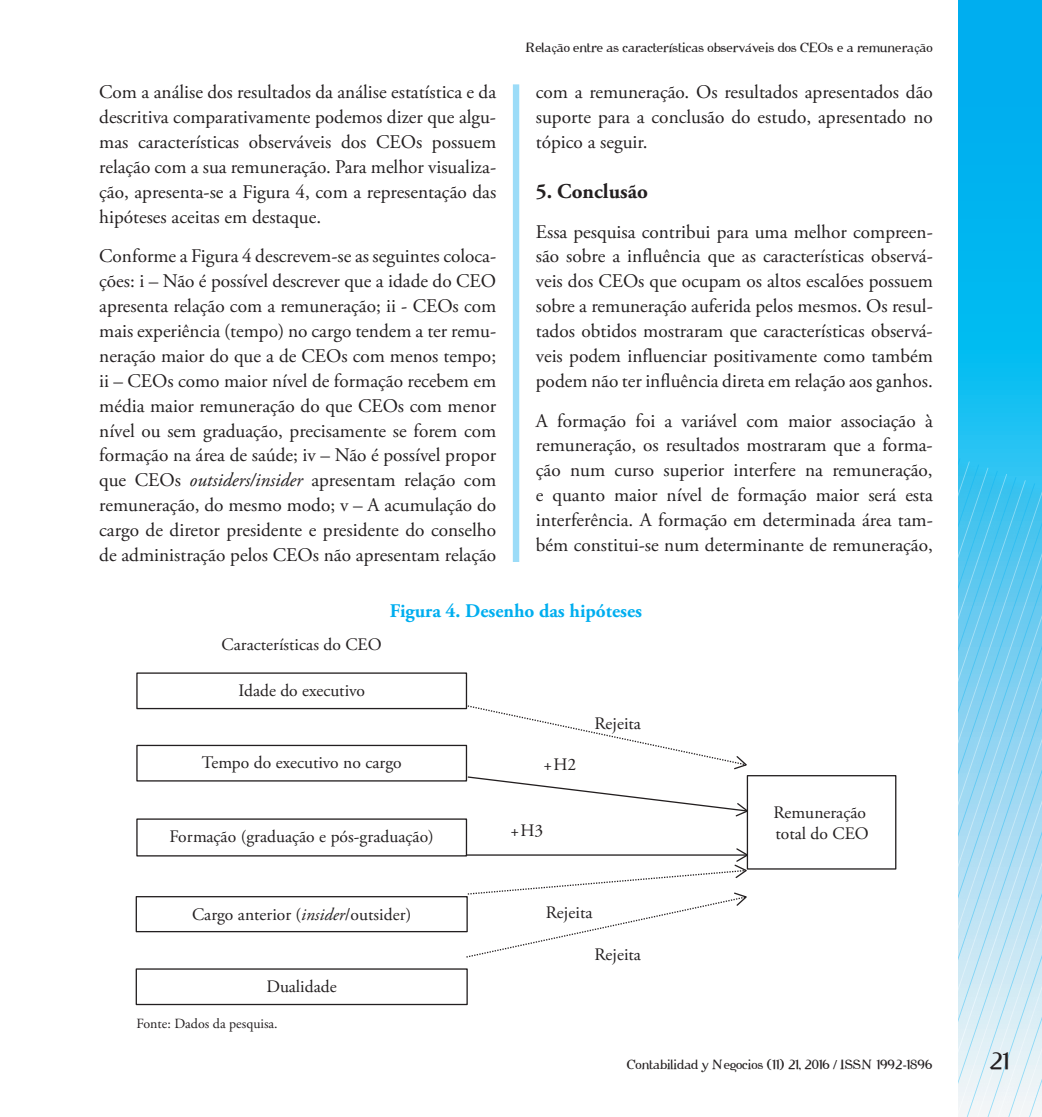
<style>
.page{position:relative;width:1042px;height:1117px;background:#fff}
.page>*{position:absolute;margin:0;border:0;box-sizing:border-box;transform-origin:0 0}
.t1{font:21.88px "Cipher";color:#231f20}
.t2{font:700 21px "Adobe Garamond Pro";color:#231f20}
.t3{font:19.25px/24.8px "Adobe Garamond Pro";color:#231f20;text-align:justify}
.t4{font:700 19.25px "Adobe Garamond Pro";color:#00aeef}
.t5{font:17.5px/20.3px "Adobe Garamond Pro";color:#231f20}
.t6{font:14px "Adobe Garamond Pro";color:#231f20}
.t7{font:12.25px "Cipher";color:#231f20}
.s1{font-style:italic}
.s2{font-family:"Times New Roman"}
</style>
<div class="page">
<svg style="left:958px;top:0;width:84px;height:484px;background:#07b6f0"></svg>
<svg style="left:958px;top:552px;width:84px;height:564px;background:#a0daf2"></svg>
<svg style="left:968px;top:558px;width:74px;height:558px;background:#a7dcf3"></svg>
<div style="left:513px;top:84px;width:6px;height:943px;background:#9cdcf8"></div>
<div style="left:496px;top:561px;width:40px;height:466px;background:#fff"></div>
<div style="left:136px;top:672px;width:331px;height:37px;border:1px solid #231f20"></div>
<div style="left:136px;top:744px;width:331px;height:37px;border:1px solid #231f20"></div>
<div style="left:136px;top:818px;width:331px;height:38px;border:1px solid #231f20"></div>
<div style="left:136px;top:895px;width:332px;height:37px;border:1px solid #231f20"></div>
<div style="left:747px;top:774px;width:149px;height:95px;border:1px solid #231f20"></div>
<svg style="left:466px;top:704px;width:284px;height:113px"></svg>
<svg style="left:465px;top:846px;width:285px;height:112px"></svg>
<p class="t3" style="left:99px;top:80px;width:399px">Com a análise dos resultados da análise estatística e da descritiva comparativamente podemos dizer que algu&shy;mas características observáveis dos CEOs possuem relação com a sua remuneração. Para melhor visualiza&shy;ção, apresenta-se a Figura 4, com a representação das hipóteses aceitas em destaque.</p>
<p class="t3" style="left:99px;top:244px;width:398px">Conforme a Figura 4 descrevem-se as seguintes coloca&shy;ções: i – Não é possível descrever que a idade do CEO apresenta relação com a remuneração; ii - CEOs com mais experiência (tempo) no cargo tendem a ter remu&shy;neração maior do que a de CEOs com menos tempo; ii – CEOs como maior nível de formação recebem em média maior remuneração do que CEOs com menor nível ou sem graduação, precisamente se forem com formação na área de saúde; iv – Não é possível propor que CEOs <span class="s1">outsiders/insider</span> apresentam relação com remuneração, do mesmo modo; v – A acumulação do cargo de diretor presidente e presidente do conselho de administração pelos CEOs não apresentam relação</p>
<p class="t7" style="left:526px;top:40px;width:408px">Rela<span class="s2">ç</span>ão entre as características observáveis dos CEOs e a remunera<span class="s2">ç</span>ão</p>
<p class="t3" style="left:536px;top:80px;width:398px">com a remuneração. Os resultados apresentados dão suporte para a conclusão do estudo, apresentado no tópico a seguir.</p>
<p class="t2" style="left:536px;top:179px;width:113px">5. Conclusão</p>
<p class="t3" style="left:536px;top:220px;width:398px">Essa pesquisa contribui para uma melhor compreen&shy;são sobre a influência que as características observá&shy;veis dos CEOs que ocupam os altos escalões possuem sobre a remuneração auferida pelos mesmos. Os resul&shy;tados obtidos mostraram que características observá&shy;veis podem influenciar positivamente como também podem não ter influência direta em relação aos ganhos.</p>
<p class="t3" style="left:536px;top:408px;width:399px">A formação foi a variável com maior associação à remuneração, os resultados mostraram que a forma&shy;ção num curso superior interfere na remuneração, e quanto maior nível de formação maior será esta interferência. A formação em determinada área tam&shy;bém constitui-se num determinante de remuneração,</p>
<p class="t5" style="left:222px;top:635px;width:162px">Características do CEO</p>
<p class="t5" style="left:238px;top:680px;width:128px">Idade do executivo</p>
<p class="t4" style="left:390px;top:599px;width:254px">Figura 4. Desenho das hipóteses</p>
<p class="t5" style="left:594px;top:713px;width:48px">Rejeita</p>
<p class="t5" style="left:202px;top:753px;width:201px">Tempo do executivo no cargo</p>
<p class="t5" style="left:543px;top:755px;width:34px">+H2</p>
<p class="t5" style="left:170px;top:826px;width:266px">Formação (graduação e pós-graduação)</p>
<p class="t5" style="left:510px;top:821px;width:34px">+H3</p>
<p class="t5" style="left:773px;top:803px;width:97px">Remuneração total do CEO</p>
<p class="t5" style="left:192px;top:904px;width:221px">Cargo anterior (<span class="s1">insider</span>/outsider)</p>
<p class="t5" style="left:546px;top:902px;width:48px">Rejeita</p>
<p class="t5" style="left:594px;top:944px;width:48px">Rejeita</p>
<p class="t5" style="left:267px;top:976px;width:72px">Dualidade</p>
<p class="t6" style="left:136px;top:1014px;width:143px">Fonte: Dados da pesquisa.</p>
<p class="t7" style="left:627px;top:1057px;width:307px">Contabilidad y Negocios (11) 21, 2016 / ISSN 1992-1896</p>
<p class="t1" style="left:990px;top:1047px;width:21px">21</p>
</div>
